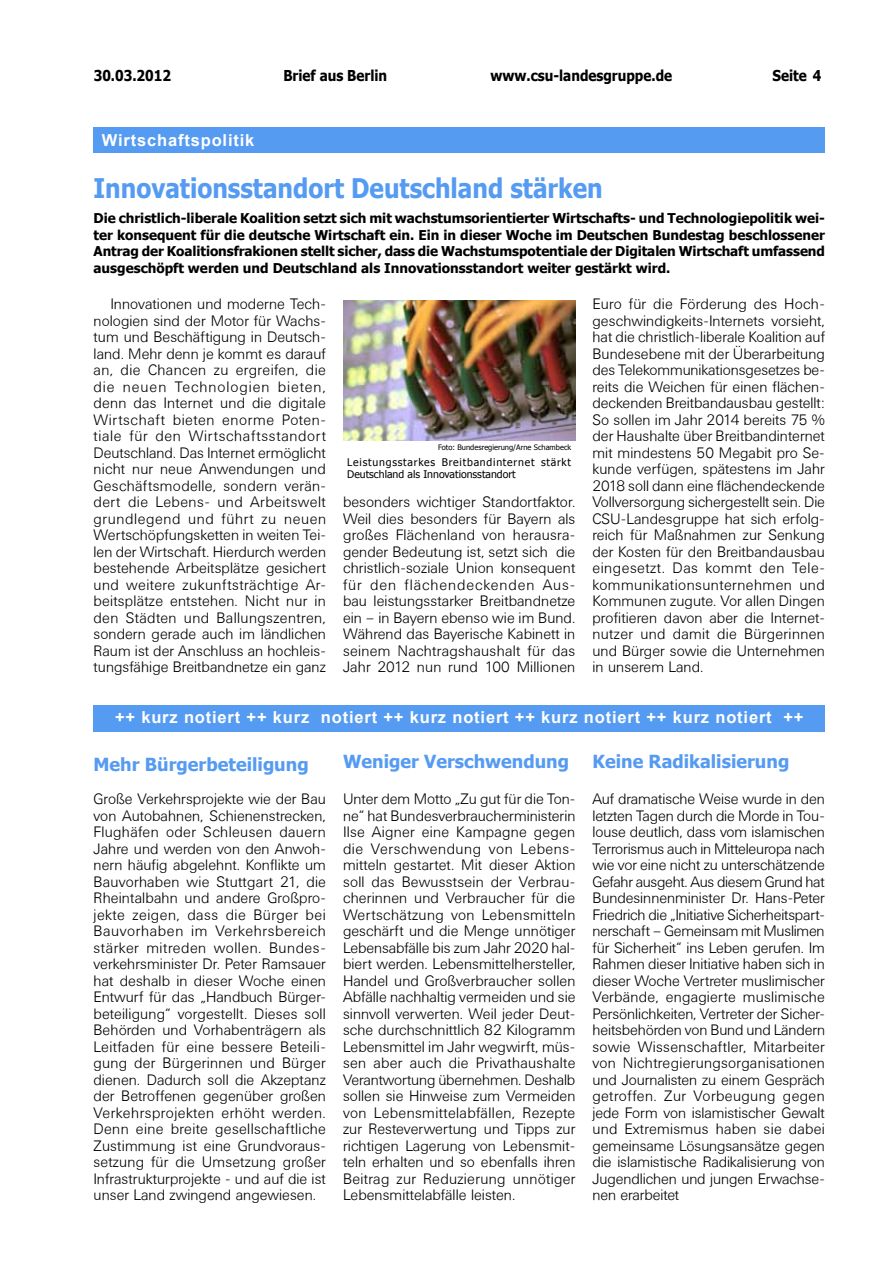
<style>
.page{position:relative;width:893px;height:1263px;background:#fff}
.page>*{position:absolute;margin:0;border:0;box-sizing:border-box;transform-origin:0 0}
.t1{font:700 27px "Tahoma";color:#559bf2;scale:.9 1}
.t2{font:700 18px "Tahoma";color:#559bf2}
.t3{font:700 16.5px "Arial";letter-spacing:.05em;color:#fff}
.t4{font:300 15px/16.5px "Univers BSK";color:#000;text-align:justify}
.t5{font:700 15px "Tahoma";color:#000;scale:.9 1}
.t6{font:700 13.5px/16.5px "Tahoma";color:#000;text-align:justify}
.t7{font:10.5px/12px "Tahoma";letter-spacing:.075em;color:#000}
.t8{font:7.5px "Tahoma";color:#000}
</style>
<div class="page">
<div style="left:93px;top:128px;width:732px;height:25px;background:#559bf2"></div>
<div style="left:94px;top:705px;width:731px;height:26px;background:#559bf2"></div>
<img style="left:343px;top:301px;width:232px;height:139px">
<p class="t5" style="left:94px;top:65px;width:87px">30.03.2012</p>
<p class="t5" style="left:283px;top:65px;width:117px">Brief aus Berlin</p>
<p class="t5" style="left:490px;top:65px;width:203px">www.csu-landesgruppe.de</p>
<p class="t5" style="left:772px;top:65px;width:56px">Seite 4</p>
<p class="t3" style="left:102px;top:129px;width:154px">Wirtschaftspolitik</p>
<h1 class="t1" style="left:94px;top:169px;width:567px">Innovationsstandort Deutschland stärken</h1>
<p class="t6" style="left:94px;top:209px;width:733px">Die christlich-liberale Koalition setzt sich mit wachstumsorientierter Wirtschafts- und Technologiepolitik wei&shy;ter konsequent für die deutsche Wirtschaft ein. Ein in dieser Woche im Deutschen Bundestag beschlossener Antrag der Koalitionsfrakionen stellt sicher, dass die Wachstumspotentiale der Digitalen Wirtschaft umfassend ausgeschöpft werden und Deutschland als Innovationsstandort weiter gestärkt wird.</p>
<p class="t4" style="left:94px;top:296px;width:234px;text-indent:17px">Innovationen und moderne Tech&shy;nologien sind der Motor für Wachs&shy;tum und Beschäftigung in Deutsch&shy;land. Mehr denn je kommt es darauf an, die Chancen zu ergreifen, die die neuen Technologien bieten, denn das Internet und die digitale Wirtschaft bieten enorme Poten&shy;tiale für den Wirtschaftsstandort Deutschland. Das Internet ermöglicht nicht nur neue Anwendungen und Geschäftsmodelle, sondern verän&shy;dert die Lebens- und Arbeitswelt grundlegend und führt zu neuen Wertschöpfungsketten in weiten Tei&shy;len der Wirtschaft. Hierdurch werden bestehende Arbeitsplätze gesichert und weitere zukunftsträchtige Ar&shy;beitsplätze entstehen. Nicht nur in den Städten und Ballungszentren, sondern gerade auch im ländlichen Raum ist der Anschluss an hochleis&shy;tungsfähige Breitbandnetze ein ganz</p>
<p class="t8" style="left:438px;top:442px;width:135px">Foto: Bundesregierung/Arne Schambeck</p>
<p class="t7" style="left:347px;top:456px;width:225px">Leistungsstarkes Breitbandinternet stärkt<br>Deutschland als Innovationsstandort</p>
<p class="t4" style="left:343px;top:494px;width:234px">besonders wichtiger Standortfaktor.<br>Weil dies besonders für Bayern als großes Flächenland von herausra&shy;gender Bedeutung ist, setzt sich die christlich-soziale Union konsequent für den flächendeckenden Aus&shy;bau leistungsstarker Breitbandnetze ein – in Bayern ebenso wie im Bund.<br>Während das Bayerische Kabinett in seinem Nachtragshaushalt für das Jahr 2012 nun rund 100 Millionen</p>
<p class="t4" style="left:592px;top:296px;width:234px">Euro für die Förderung des Hoch&shy;geschwindigkeits-Internets vorsieht, hat die christlich-liberale Koalition auf Bundesebene mit der Überarbeitung des Telekommunikationsgesetzes be&shy;reits die Weichen für einen flächen&shy;deckenden Breitbandausbau gestellt:<br>So sollen im Jahr 2014 bereits 75 % der Haushalte über Breitbandinternet mit mindestens 50 Megabit pro Se&shy;kunde verfügen, spätestens im Jahr 2018 soll dann eine flächendeckende Vollversorgung sichergestellt sein. Die CSU-Landesgruppe hat sich erfolg&shy;reich für Maßnahmen zur Senkung der Kosten für den Breitbandausbau eingesetzt. Das kommt den Tele&shy;kommunikationsunternehmen und Kommunen zugute. Vor allen Dingen profitieren davon aber die Internet&shy;nutzer und damit die Bürgerinnen und Bürger sowie die Unternehmen in unserem Land.</p>
<p class="t3" style="left:115px;top:706px;width:690px">++ kurz notiert ++ kurz notiert ++ kurz notiert ++ kurz notiert ++ kurz notiert ++</p>
<p class="t2" style="left:94px;top:751px;width:217px">Mehr Bürgerbeteiligung</p>
<p class="t4" style="left:94px;top:791px;width:234px">Große Verkehrsprojekte wie der Bau von Autobahnen, Schienenstrecken, Flughäfen oder Schleusen dauern Jahre und werden von den Anwoh&shy;nern häufig abgelehnt. Konflikte um Bauvorhaben wie Stuttgart 21, die Rheintalbahn und andere Großpro&shy;jekte zeigen, dass die Bürger bei Bauvorhaben im Verkehrsbereich stärker mitreden wollen. Bundes&shy;verkehrsminister Dr. Peter Ramsauer hat deshalb in dieser Woche einen Entwurf für das „Handbuch Bürger&shy;beteiligung“ vorgestellt. Dieses soll Behörden und Vorhabenträgern als Leitfaden für eine bessere Beteili&shy;gung der Bürgerinnen und Bürger dienen. Dadurch soll die Akzeptanz der Betroffenen gegenüber großen Verkehrsprojekten erhöht werden.<br>Denn eine breite gesellschaftliche Zustimmung ist eine Grundvoraus&shy;setzung für die Umsetzung großer Infrastrukturprojekte - und auf die ist unser Land zwingend angewiesen.</p>
<p class="t2" style="left:343px;top:749px;width:228px">Weniger Verschwendung</p>
<p class="t4" style="left:343px;top:791px;width:234px">Unter dem Motto „Zu gut für die Ton&shy;ne“ hat Bundesverbraucherministerin Ilse Aigner eine Kampagne gegen die Verschwendung von Lebens&shy;mitteln gestartet. Mit dieser Aktion soll das Bewusstsein der Verbrau&shy;cherinnen und Verbraucher für die Wertschätzung von Lebensmitteln geschärft und die Menge unnötiger Lebensabfälle bis zum Jahr 2020 hal&shy;biert werden. Lebensmittelhersteller, Handel und Großverbraucher sollen Abfälle nachhaltig vermeiden und sie sinnvoll verwerten. Weil jeder Deut&shy;sche durchschnittlich 82 Kilogramm Lebensmittel im Jahr wegwirft, müs&shy;sen aber auch die Privathaushalte Verantwortung übernehmen. Deshalb sollen sie Hinweise zum Vermeiden von Lebensmittelabfällen, Rezepte zur Resteverwertung und Tipps zur richtigen Lagerung von Lebensmit&shy;teln erhalten und so ebenfalls ihren Beitrag zur Reduzierung unnötiger Lebensmittelabfälle leisten.</p>
<p class="t2" style="left:592px;top:749px;width:198px">Keine Radikalisierung</p>
<p class="t4" style="left:592px;top:791px;width:234px">Auf dramatische Weise wurde in den letzten Tagen durch die Morde in Tou&shy;louse deutlich, dass vom islamischen Terrorismus auch in Mitteleuropa nach wie vor eine nicht zu unterschätzende Gefahr ausgeht. Aus diesem Grund hat Bundesinnenminister Dr. Hans-Peter Friedrich die „Initiative Sicherheitspart&shy;nerschaft – Gemeinsam mit Muslimen für Sicherheit“ ins Leben gerufen. Im Rahmen dieser Initiative haben sich in dieser Woche Vertreter muslimischer Verbände, engagierte muslimische Persönlichkeiten, Vertreter der Sicher&shy;heitsbehörden von Bund und Ländern sowie Wissenschaftler, Mitarbeiter von Nichtregierungsorganisationen und Journalisten zu einem Gespräch getroffen. Zur Vorbeugung gegen jede Form von islamistischer Gewalt und Extremismus haben sie dabei gemeinsame Lösungsansätze gegen die islamistische Radikalisierung von Jugendlichen und jungen Erwachse&shy;nen erarbeitet</p>
</div>
